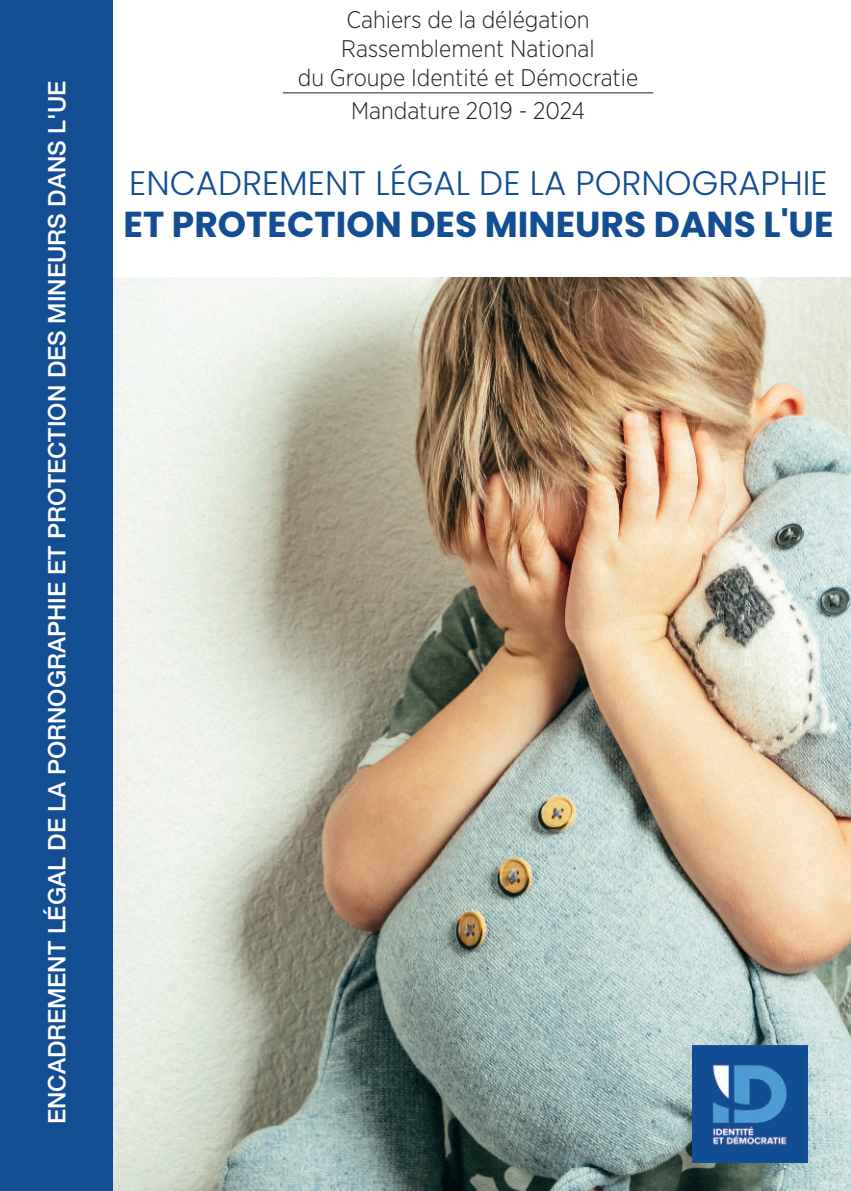
<style>
.page{position:relative;width:851px;height:1191px;background:#fff}
.page>*{position:absolute;margin:0;border:0;box-sizing:border-box;transform-origin:0 0}
.t1{font:700 36px "Poppins";color:#134d92}
.t2{font:300 34px "Poppins";color:#134d92}
.t3{font:300 24px/28.8px "Gotham Narrow";color:#231f20;text-align:center}
.t4{font:500 24px "Helvetica Neue";color:#fff}
</style>
<div class="page">
<img style="left:112px;top:278px;width:738px;height:913px">
<div style="left:0;top:0;width:112px;height:1191px;background:#134d92"></div>
<hr style="left:283px;top:92px;width:370px;height:1px;background:#231f20">
<img style="left:692px;top:1046px;width:114px;height:116px">
<p class="t4" style="left:43px;top:1124px;width:1044px;rotate:-90deg">ENCADREMENT LÉGAL DE LA PORNOGRAPHIE ET PROTECTION DES MINEURS DANS L'UE</p>
<p class="t3" style="left:298px;top:6px;width:342px">Cahiers de la délégation<br>Rassemblement National<br>du Groupe Identité et Démocratie</p>
<p class="t3" style="left:351px;top:96px;width:235px">Mandature 2019 - 2024</p>
<h2 class="t2" style="left:129px;top:168px;width:699px">ENCADREMENT LÉGAL DE LA PORNOGRAPHIE</h2>
<h1 class="t1" style="left:123px;top:207px;width:711px">ET PROTECTION DES MINEURS DANS L'UE</h1>
</div>
